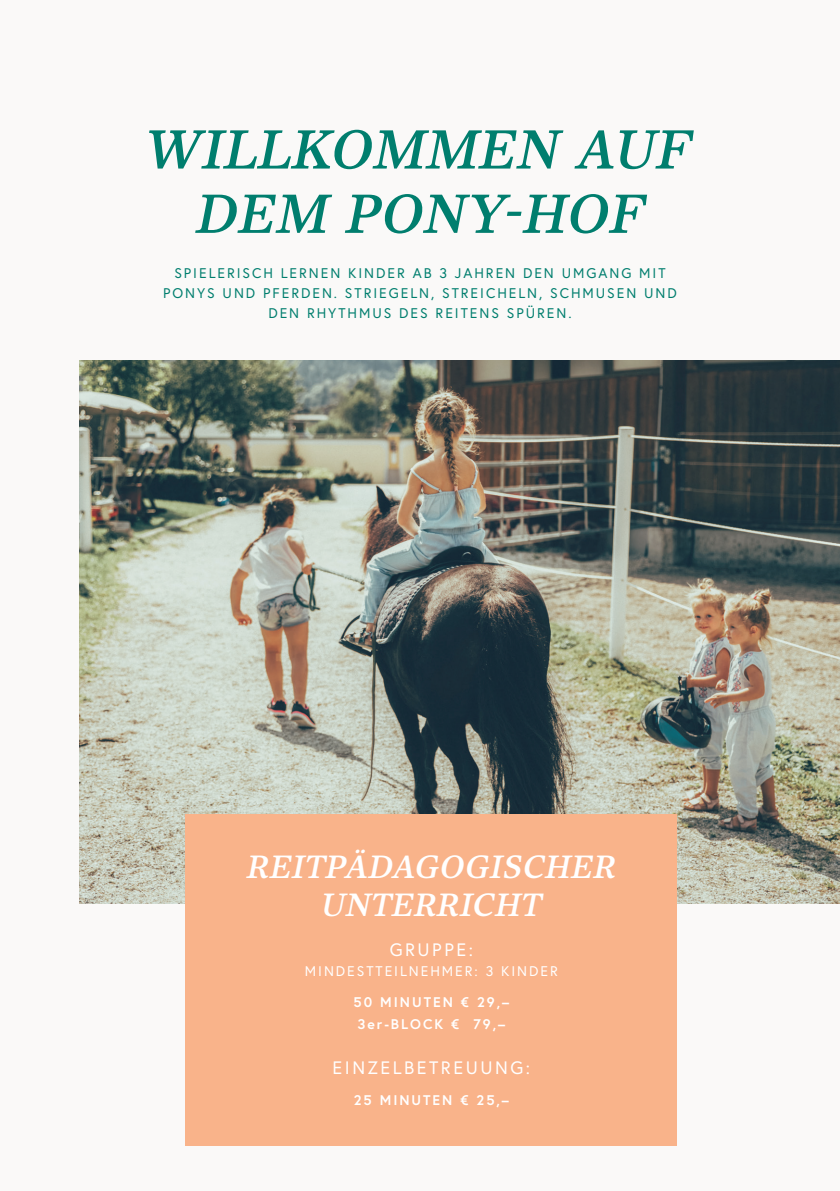
<style>
.page{position:relative;width:840px;height:1191px;background:#fff}
.page>*{position:absolute;margin:0;border:0;box-sizing:border-box;transform-origin:0 0}
.t1{font:54.6px/64.2px "Core Serif N 55 Bold It";letter-spacing:.015em;color:#007e6e;text-align:center}
.t2{font:32px/38.2px "Core Serif N 55 Bold It";letter-spacing:.02em;color:#fff;text-align:center}
.t3{font:18px "Europa";letter-spacing:.14em;color:#fff}
.t4{font:14px/20px "Europa";letter-spacing:.14em;color:#007e6e;text-align:center}
.t5{font:700 14px/22px "Europa";letter-spacing:.14em;color:#fff}
.t6{font:14px "Europa";letter-spacing:.14em;color:#fff}
</style>
<div class="page">
<div style="left:0;top:0;width:839px;height:1191px;background:#faf9f8"></div>
<img style="left:79px;top:360px;width:760px;height:543px">
<div style="left:185px;top:814px;width:492px;height:331px;background:#f9b38a"></div>
<h1 class="t1" style="left:144px;top:118px;width:548px">WILLKOMMEN AUF<br>DEM PONY-HOF</h1>
<p class="t4" style="left:163px;top:263px;width:515px">SPIELERISCH LERNEN KINDER AB 3 JAHREN DEN UMGANG MIT<br>PONYS UND PFERDEN. STRIEGELN, STREICHELN, SCHMUSEN UND<br>DEN RHYTHMUS DES REITENS SPÜREN.</p>
<h2 class="t2" style="left:247px;top:848px;width:370px">REITPÄDAGOGISCHER<br>UNTERRICHT</h2>
<p class="t3" style="left:389px;top:938px;width:85px">GRUPPE:</p>
<p class="t6" style="left:305px;top:962px;width:254px">MINDESTTEILNEHMER: 3 KINDER</p>
<p class="t5" style="left:353px;top:990px;width:157px">50 MINUTEN € 29,–<br>3er-BLOCK € 79,–</p>
<p class="t3" style="left:332px;top:1056px;width:199px">EINZELBETREUUNG:</p>
<p class="t5" style="left:353px;top:1088px;width:156px">25 MINUTEN € 25,–</p>
</div>
